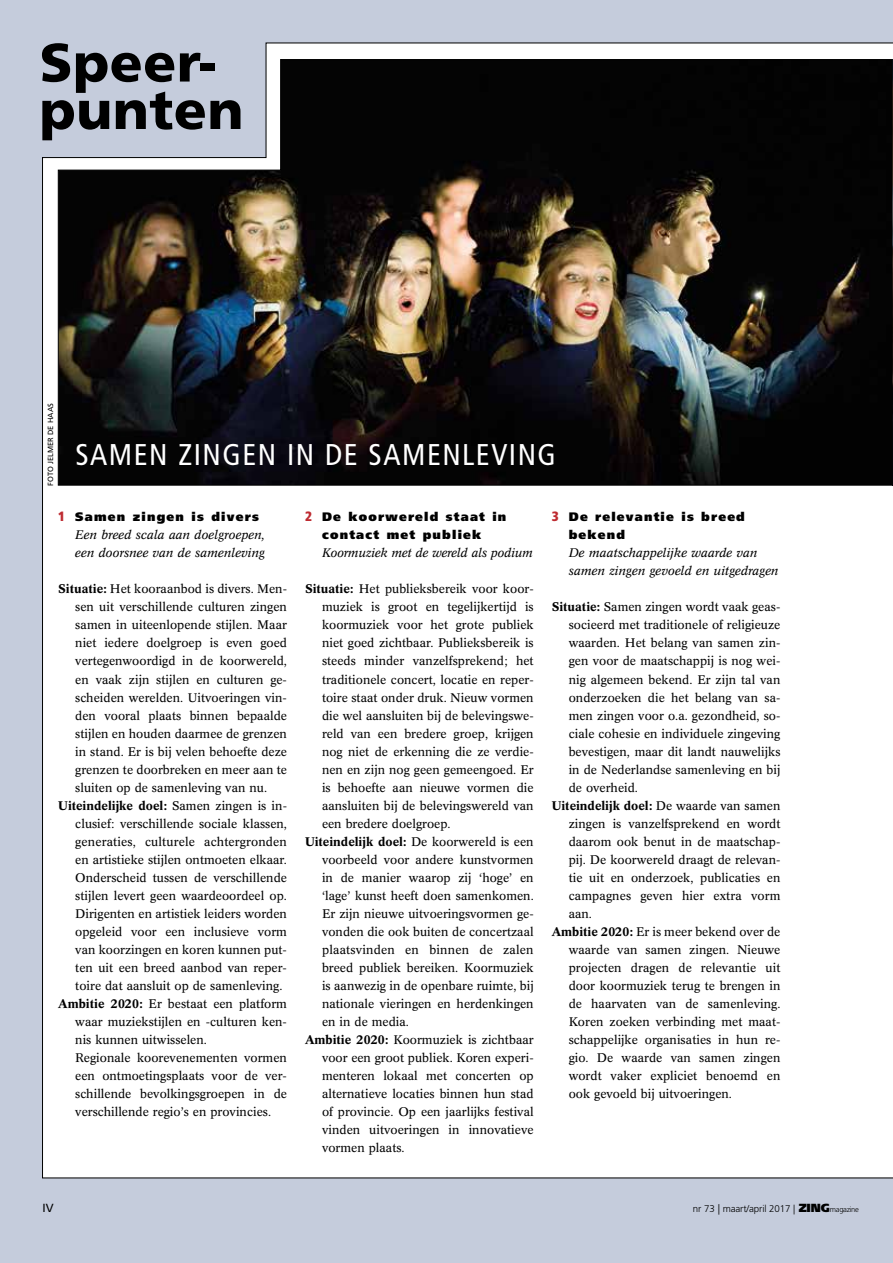
<style>
.page{position:relative;width:893px;height:1263px;background:#c5ccdc}
.page>*{position:absolute;margin:0;border:0;box-sizing:border-box;transform-origin:0 0}
.t1{font:900 54px/47.4px "Frutiger LT Std";letter-spacing:.01em;color:#000}
.t2{font:condensed 30px "Frutiger LT Std";letter-spacing:.05em;color:#fff}
.t3{font:12.3px "Concorde BE";color:#000}
.t4{font:italic 12.3px/18px "Concorde BE";color:#000}
.t5{font:500 12.3px "Concorde BE";color:#000}
.t6{font:900 12.3px/18px "Frutiger LT Std";letter-spacing:.1em;color:#000}
.t7{font:11.7px "Frutiger LT Std";color:#000}
.t8{font:300 9.75px "Frutiger LT Std";letter-spacing:-.01em;color:#000}
.t9{font:7.5px "Frutiger LT Std";color:#000}
.s1{font-stretch:condensed;font-size:13.5px;color:#be2b31}
.s2{font-weight:500}
.s3{font-weight:400}
.s4{font-size:10.5px}
.s5{font-weight:900;font-size:11.7px}
.s6{font-size:7.5px}
</style>
<div class="page">
<div style="left:42px;top:43px;width:851px;height:1135px;background:#fff"></div>
<img style="left:58px;top:59px;width:835px;height:427px">
<svg style="left:892px;top:59px;width:1px;height:426px"></svg>
<h1 class="t1" style="left:40px;top:39px;width:205px">Speer&shy;punten</h1>
<p class="t9" style="left:46px;top:486px;width:84px;rotate:-90deg">FOTO JELMER DE HAAS</p>
<h2 class="t2" style="left:75px;top:437px;width:482px">SAMEN ZINGEN IN DE SAMENLEVING</h2>
<p class="t6" style="left:58px;top:508px;width:202px"><span class="s1">1</span> Samen zingen is divers</p>
<p class="t4" style="left:75px;top:526px;width:191px">Een breed scala aan doelgroepen, een doorsnee van de samenleving</p>
<p class="t3" style="left:58px;top:582px;width:230px"><span class="s2">Situatie:</span> Het kooraanbod is divers. Men-</p>
<p class="t3" style="left:75px;top:600px;width:213px">sen uit verschillende culturen zingen</p>
<p class="t3" style="left:75px;top:618px;width:213px">samen in uiteenlopende stijlen. Maar</p>
<p class="t3" style="left:75px;top:636px;width:213px">niet iedere doelgroep is even goed</p>
<p class="t3" style="left:75px;top:654px;width:213px">vertegenwoordigd in de koorwereld,</p>
<p class="t3" style="left:75px;top:672px;width:213px">en vaak zijn stijlen en culturen ge-</p>
<p class="t3" style="left:75px;top:690px;width:213px">scheiden werelden. Uitvoeringen vin-</p>
<p class="t3" style="left:75px;top:708px;width:213px">den vooral plaats binnen bepaalde</p>
<p class="t3" style="left:75px;top:726px;width:213px">stijlen en houden daarmee de grenzen</p>
<p class="t3" style="left:75px;top:744px;width:213px">in stand. Er is bij velen behoefte deze</p>
<p class="t3" style="left:75px;top:762px;width:213px">grenzen te doorbreken en meer aan te</p>
<p class="t3" style="left:75px;top:780px;width:193px">sluiten op de samenleving van nu.</p>
<p class="t5" style="left:58px;top:798px;width:230px">Uiteindelijke doel: <span class="s3">Samen zingen is in-</span></p>
<p class="t3" style="left:75px;top:816px;width:213px">clusief: verschillende sociale klassen,</p>
<p class="t3" style="left:75px;top:834px;width:213px">generaties, culturele achtergronden</p>
<p class="t3" style="left:75px;top:852px;width:213px">en artistieke stijlen ontmoeten elkaar.</p>
<p class="t3" style="left:75px;top:871px;width:213px">Onderscheid tussen de verschillende</p>
<p class="t3" style="left:75px;top:889px;width:213px">stijlen levert geen waardeoordeel op.</p>
<p class="t3" style="left:75px;top:907px;width:213px">Dirigenten en artistiek leiders worden</p>
<p class="t3" style="left:75px;top:925px;width:213px">opgeleid voor een inclusieve vorm</p>
<p class="t3" style="left:75px;top:943px;width:213px">van koorzingen en koren kunnen put-</p>
<p class="t3" style="left:75px;top:961px;width:213px">ten uit een breed aanbod van reper-</p>
<p class="t3" style="left:75px;top:979px;width:209px">toire dat aansluit op de samenleving.</p>
<p class="t3" style="left:58px;top:997px;width:230px"><span class="s2">Ambitie 2020:</span> Er bestaat een platform</p>
<p class="t3" style="left:75px;top:1015px;width:213px">waar muziekstijlen en -culturen ken-</p>
<p class="t3" style="left:75px;top:1033px;width:133px">nis kunnen uitwisselen.</p>
<p class="t3" style="left:75px;top:1051px;width:213px">Regionale koorevenementen vormen</p>
<p class="t3" style="left:75px;top:1069px;width:213px">een ontmoetingsplaats voor de ver-</p>
<p class="t3" style="left:75px;top:1087px;width:213px">schillende bevolkingsgroepen in de</p>
<p class="t3" style="left:75px;top:1105px;width:197px">verschillende regio’s en provincies.</p>
<p class="t6" style="left:322px;top:508px;width:186px;text-indent:-17px"><span class="s1">2</span> De koorwereld staat in contact met publiek</p>
<p class="t4" style="left:322px;top:544px;width:213px">Koormuziek met de wereld als podium</p>
<p class="t3" style="left:305px;top:582px;width:230px"><span class="s2">Situatie:</span> Het publieksbereik voor koor-</p>
<p class="t3" style="left:322px;top:600px;width:213px">muziek is groot en tegelijkertijd is</p>
<p class="t3" style="left:322px;top:618px;width:213px">koormuziek voor het grote publiek</p>
<p class="t3" style="left:322px;top:636px;width:213px">niet goed zichtbaar. Publieksbereik is</p>
<p class="t3" style="left:322px;top:654px;width:213px">steeds minder vanzelfsprekend; het</p>
<p class="t3" style="left:322px;top:672px;width:213px">traditionele concert, locatie en reper-</p>
<p class="t3" style="left:322px;top:690px;width:213px">toire staat onder druk. Nieuw vormen</p>
<p class="t3" style="left:322px;top:708px;width:213px">die wel aansluiten bij de belevingswe-</p>
<p class="t3" style="left:322px;top:726px;width:213px">reld van een bredere groep, krijgen</p>
<p class="t3" style="left:322px;top:744px;width:213px">nog niet de erkenning die ze verdie-</p>
<p class="t3" style="left:322px;top:762px;width:213px">nen en zijn nog geen gemeengoed. Er</p>
<p class="t3" style="left:322px;top:780px;width:213px">is behoefte aan nieuwe vormen die</p>
<p class="t3" style="left:322px;top:798px;width:213px">aansluiten bij de belevingswereld van</p>
<p class="t3" style="left:322px;top:816px;width:130px">een bredere doelgroep.</p>
<p class="t5" style="left:305px;top:834px;width:230px">Uiteindelijk doel: <span class="s3">De koorwereld is een</span></p>
<p class="t3" style="left:322px;top:852px;width:213px">voorbeeld voor andere kunstvormen</p>
<p class="t3" style="left:322px;top:871px;width:213px">in de manier waarop zij ‘hoge’ en</p>
<p class="t3" style="left:322px;top:889px;width:213px">‘lage’ kunst heeft doen samenkomen.</p>
<p class="t3" style="left:322px;top:907px;width:213px">Er zijn nieuwe uitvoeringsvormen ge-</p>
<p class="t3" style="left:322px;top:925px;width:213px">vonden die ook buiten de concertzaal</p>
<p class="t3" style="left:322px;top:943px;width:213px">plaatsvinden en binnen de zalen</p>
<p class="t3" style="left:322px;top:961px;width:213px">breed publiek bereiken. Koormuziek</p>
<p class="t3" style="left:322px;top:979px;width:213px">is aanwezig in de openbare ruimte, bij</p>
<p class="t3" style="left:322px;top:997px;width:213px">nationale vieringen en herdenkingen</p>
<p class="t3" style="left:322px;top:1015px;width:88px">en in de media.</p>
<p class="t3" style="left:305px;top:1033px;width:230px"><span class="s2">Ambitie 2020:</span> Koormuziek is zichtbaar</p>
<p class="t3" style="left:322px;top:1051px;width:213px">voor een groot publiek. Koren experi-</p>
<p class="t3" style="left:322px;top:1069px;width:213px">menteren lokaal met concerten op</p>
<p class="t3" style="left:322px;top:1087px;width:213px">alternatieve locaties binnen hun stad</p>
<p class="t3" style="left:322px;top:1105px;width:213px">of provincie. Op een jaarlijks festival</p>
<p class="t3" style="left:322px;top:1123px;width:213px">vinden uitvoeringen in innovatieve</p>
<p class="t3" style="left:322px;top:1141px;width:84px">vormen plaats.</p>
<p class="t6" style="left:569px;top:508px;width:178px;text-indent:-17px"><span class="s1">3</span> De relevantie is breed bekend</p>
<p class="t4" style="left:569px;top:544px;width:211px">De maatschappelijke waarde van samen zingen gevoeld en uitgedragen</p>
<p class="t3" style="left:552px;top:600px;width:230px"><span class="s2">Situatie:</span> Samen zingen wordt vaak geas-</p>
<p class="t3" style="left:569px;top:618px;width:213px">socieerd met traditionele of religieuze</p>
<p class="t3" style="left:569px;top:636px;width:213px">waarden. Het belang van samen zin-</p>
<p class="t3" style="left:569px;top:654px;width:213px">gen voor de maatschappij is nog wei-</p>
<p class="t3" style="left:569px;top:672px;width:213px">nig algemeen bekend. Er zijn tal van</p>
<p class="t3" style="left:569px;top:690px;width:213px">onderzoeken die het belang van sa-</p>
<p class="t3" style="left:569px;top:708px;width:213px">men zingen voor o.a. gezondheid, so-</p>
<p class="t3" style="left:569px;top:726px;width:213px">ciale cohesie en individuele zingeving</p>
<p class="t3" style="left:569px;top:744px;width:213px">bevestigen, maar dit landt nauwelijks</p>
<p class="t3" style="left:569px;top:762px;width:213px">in de Nederlandse samenleving en bij</p>
<p class="t3" style="left:569px;top:780px;width:71px">de overheid.</p>
<p class="t5" style="left:552px;top:798px;width:230px">Uiteindelijk doel: <span class="s3">De waarde van samen</span></p>
<p class="t3" style="left:569px;top:816px;width:213px">zingen is vanzelfsprekend en wordt</p>
<p class="t3" style="left:569px;top:834px;width:213px">daarom ook benut in de maatschap-</p>
<p class="t3" style="left:569px;top:852px;width:213px">pij. De koorwereld draagt de relevan-</p>
<p class="t3" style="left:569px;top:871px;width:213px">tie uit en onderzoek, publicaties en</p>
<p class="t3" style="left:569px;top:889px;width:213px">campagnes geven hier extra vorm</p>
<p class="t3" style="left:569px;top:907px;width:25px">aan.</p>
<p class="t3" style="left:552px;top:925px;width:230px"><span class="s2">Ambitie 2020:</span> Er is meer bekend over de</p>
<p class="t3" style="left:569px;top:943px;width:213px">waarde van samen zingen. Nieuwe</p>
<p class="t3" style="left:569px;top:961px;width:213px">projecten dragen de relevantie uit</p>
<p class="t3" style="left:569px;top:979px;width:213px">door koormuziek terug te brengen in</p>
<p class="t3" style="left:569px;top:997px;width:213px">de haarvaten van de samenleving.</p>
<p class="t3" style="left:569px;top:1015px;width:213px">Koren zoeken verbinding met maat-</p>
<p class="t3" style="left:569px;top:1033px;width:213px">schappelijke organisaties in hun re-</p>
<p class="t3" style="left:569px;top:1051px;width:213px">gio. De waarde van samen zingen</p>
<p class="t3" style="left:569px;top:1069px;width:213px">wordt vaker expliciet benoemd en</p>
<p class="t3" style="left:569px;top:1087px;width:165px">ook gevoeld bij uitvoeringen.</p>
<p class="t7" style="left:43px;top:1201px;width:13px">IV</p>
<p class="t8" style="left:693px;top:1203px;width:167px">nr 73 <span class="s4">|</span> maart/april 2017 | <span class="s5">ZING</span><span class="s6">magazine</span></p>
</div>
